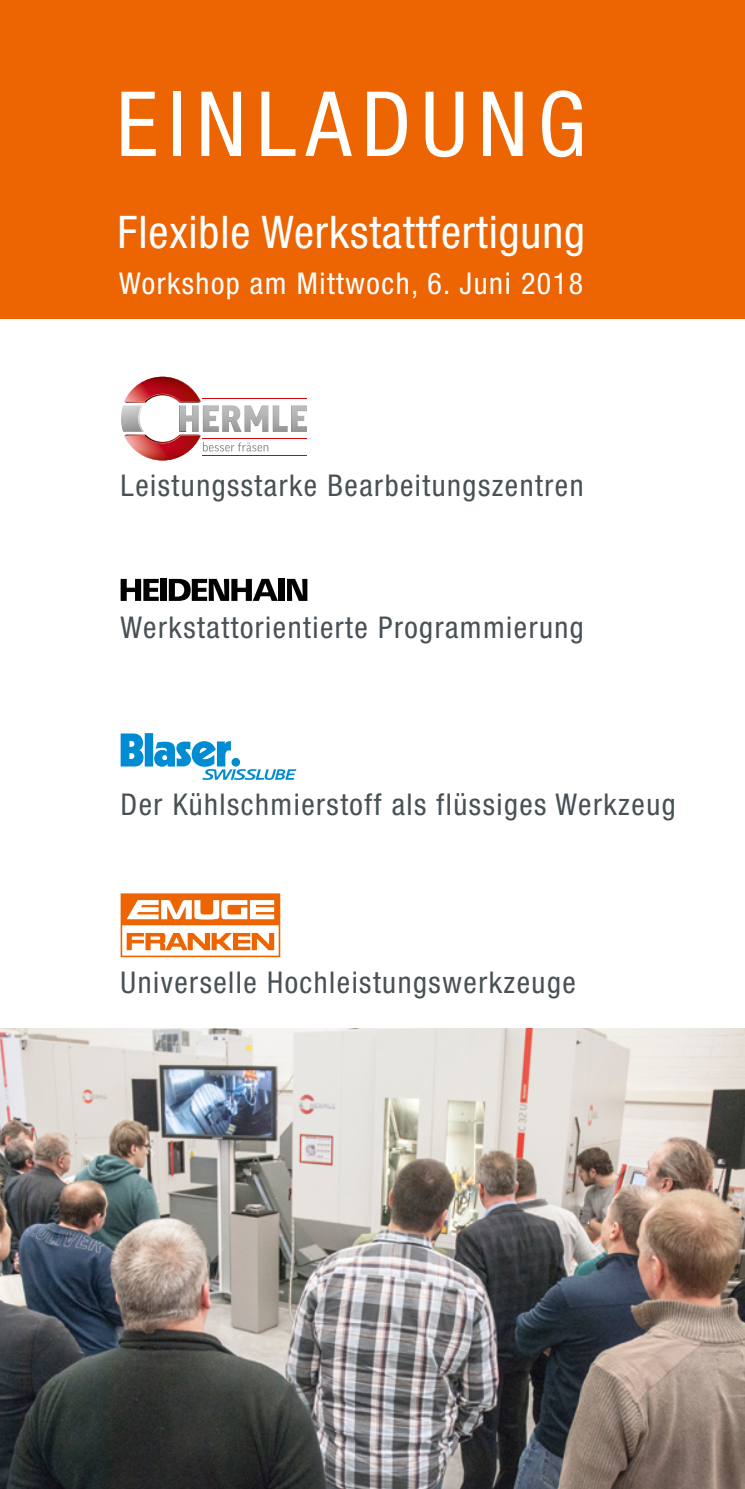
<style>
.page{position:relative;width:745px;height:1489px;background:#fff}
.page>*{position:absolute;margin:0;border:0;box-sizing:border-box;transform-origin:0 0}
.Titel_zum_Techno{font:condensed 90px "Helvetica Neue LT Pro";letter-spacing:.11em;color:#fff}
.Titel_zum_Techno-2{font:condensed 45px "Helvetica Neue LT Pro";letter-spacing:.02em;color:#fff}
.Titel_zum_Techno-3{font:condensed 30px "Helvetica Neue LT Pro";letter-spacing:.05em;color:#485155}
.Titel_zum_Techno-4{font:condensed 30px "Helvetica Neue LT Pro";letter-spacing:.05em;color:#fff}
</style>
<div class="page">
<div style="left:0;top:0;width:744px;height:319px;background:#ec6502"></div>
<svg style="left:121px;top:377px;width:186px;height:83px"></svg>
<hr style="left:203px;top:398px;width:104px;height:1px;background:#c9070a">
<hr style="left:203px;top:438px;width:104px;height:1px;background:#c9070a">
<hr style="left:203px;top:455px;width:104px;height:1px;background:#c9070a">
<svg style="left:120px;top:579px;width:39px;height:22px"></svg>
<div style="left:160px;top:579px;width:6px;height:22px;background:#000"></div>
<svg style="left:169px;top:579px;width:109px;height:22px"></svg>
<div style="left:278px;top:579px;width:6px;height:22px;background:#000"></div>
<svg style="left:287px;top:579px;width:20px;height:22px"></svg>
<div style="left:145px;top:733px;width:8px;height:33px;background:#008bd2"></div>
<svg style="left:120px;top:733px;width:23px;height:33px"></svg>
<svg style="left:154px;top:741px;width:142px;height:39px"></svg>
<svg style="left:120px;top:893px;width:160px;height:64px"></svg>
<img style="left:0;top:1028px;width:744px;height:460px">
<p class="Titel_zum_Techno" style="left:116px;top:71px;width:471px">EINLADUNG</p>
<p class="Titel_zum_Techno-2" style="left:117px;top:206px;width:468px">Flexible Werkstattfertigung</p>
<p class="Titel_zum_Techno-4" style="left:119px;top:266px;width:465px">Workshop am Mittwoch, 6. Juni 2018</p>
<p class="Titel_zum_Techno-3" style="left:120px;top:468px;width:464px">Leistungsstarke Bearbeitungszentren</p>
<p class="Titel_zum_Techno-3" style="left:120px;top:610px;width:464px">Werkstattorientierte Programmierung</p>
<p class="Titel_zum_Techno-3" style="left:120px;top:787px;width:556px">Der Kühlschmierstoff als flüssiges Werkzeug</p>
<p class="Titel_zum_Techno-3" style="left:120px;top:964px;width:456px">Universelle Hochleistungswerkzeuge</p>
</div>
